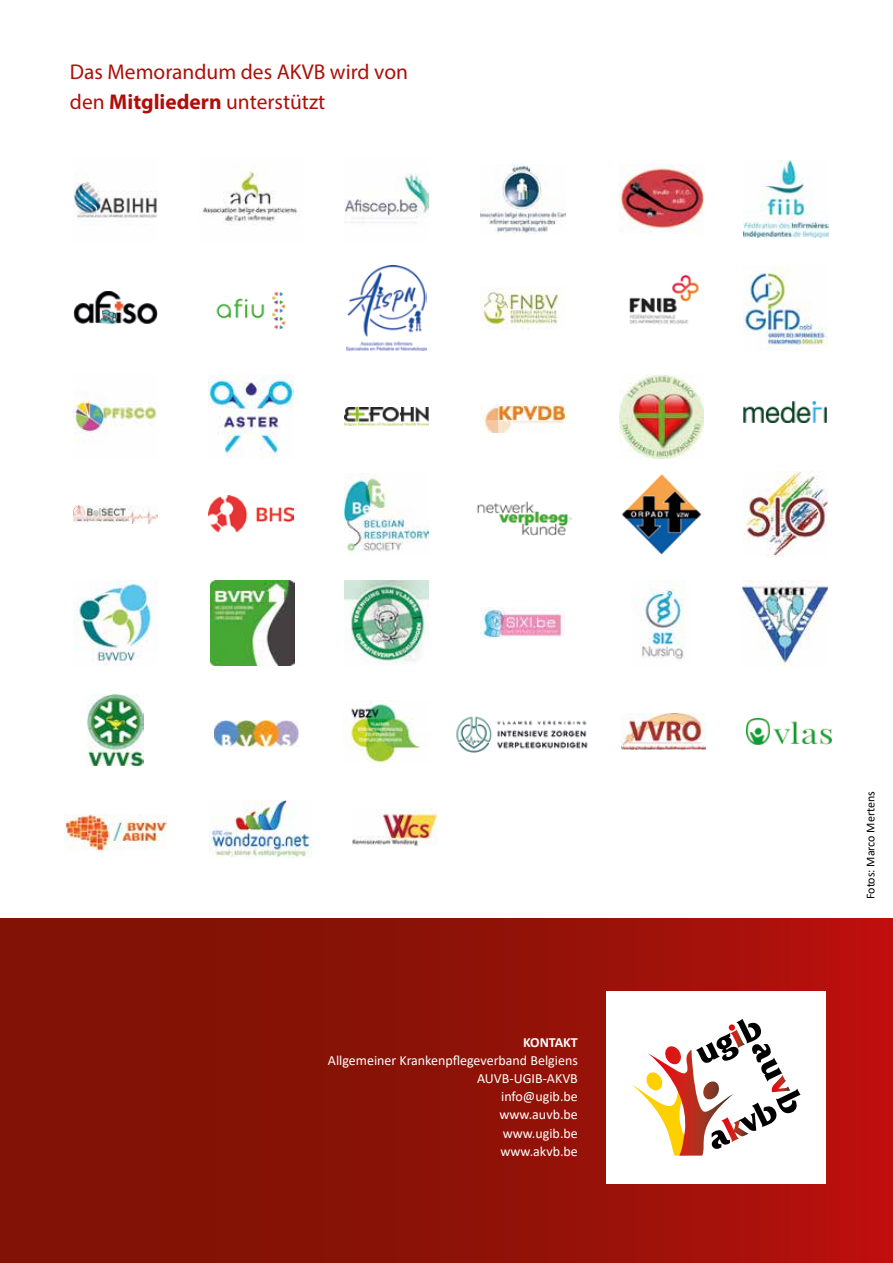
<style>
.page{position:relative;width:893px;height:1263px;background:#fff}
.page>*{position:absolute;margin:0;border:0;box-sizing:border-box;transform-origin:0 0}
.t1{font:21.45px/30px "Myriad Pro";color:#ae0f0a}
.t2{font:13.95px/18.1px "Calibri";color:#fff;text-align:right}
.t3{font:700 13.95px "Calibri";color:#fff}
.t4{font:12px "Calibri";color:#000}
.s1{font-weight:700}
</style>
<div class="page">
<svg style="left:0;top:919px;width:893px;height:344px;background:#901107"></svg>
<img style="left:352px;top:810px;width:85px;height:36px">
<img style="left:743px;top:472px;width:85px;height:85px">
<img style="left:345px;top:474px;width:83px;height:80px">
<img style="left:477px;top:501px;width:95px;height:35px">
<img style="left:209px;top:495px;width:85px;height:38px">
<img style="left:622px;top:474px;width:79px;height:81px">
<img style="left:73px;top:505px;width:85px;height:19px">
<img style="left:347px;top:265px;width:80px;height:85px">
<img style="left:216px;top:291px;width:70px;height:39px">
<img style="left:743px;top:161px;width:85px;height:77px">
<img style="left:73px;top:291px;width:85px;height:33px">
<img style="left:629px;top:274px;width:71px;height:50px">
<img style="left:480px;top:286px;width:85px;height:43px">
<img style="left:73px;top:391px;width:85px;height:52px">
<img style="left:743px;top:402px;width:84px;height:20px">
<img style="left:344px;top:407px;width:85px;height:18px">
<img style="left:480px;top:404px;width:85px;height:29px">
<img style="left:209px;top:374px;width:84px;height:85px">
<img style="left:743px;top:265px;width:85px;height:85px">
<img style="left:637px;top:580px;width:47px;height:80px">
<img style="left:743px;top:580px;width:84px;height:85px">
<img style="left:210px;top:581px;width:84px;height:84px">
<img style="left:480px;top:608px;width:85px;height:30px">
<img style="left:344px;top:580px;width:85px;height:85px">
<img style="left:214px;top:721px;width:84px;height:25px">
<img style="left:480px;top:165px;width:85px;height:69px">
<img style="left:344px;top:700px;width:84px;height:63px">
<img style="left:747px;top:718px;width:84px;height:27px">
<img style="left:621px;top:713px;width:85px;height:37px">
<img style="left:620px;top:165px;width:84px;height:69px">
<img style="left:73px;top:580px;width:85px;height:85px">
<img style="left:210px;top:800px;width:103px;height:58px">
<img style="left:73px;top:182px;width:84px;height:39px">
<img style="left:344px;top:173px;width:85px;height:51px">
<img style="left:200px;top:171px;width:99px;height:54px">
<img style="left:619px;top:374px;width:85px;height:85px">
<img style="left:65px;top:815px;width:101px;height:35px">
<svg style="left:606px;top:991px;width:220px;height:193px"></svg>
<img style="left:456px;top:716px;width:132px;height:37px">
<img style="left:88px;top:694px;width:55px;height:71px">
<h1 class="t1" style="left:70px;top:56px;width:340px">Das Memorandum des AKVB wird von den <span class="s1">Mitgliedern</span> unterstützt</h1>
<p class="t3" style="left:523px;top:1032px;width:56px">KONTAKT</p>
<p class="t2" style="left:328px;top:1051px;width:251px">Allgemeiner Krankenpflegeverband Belgiens<br>AUVB-UGIB-AKVB<br>info@ugib.be<br>www.auvb.be<br>www.ugib.be<br>www.akvb.be</p>
<p class="t4" style="left:862px;top:899px;width:109px;rotate:-90deg">Fotos: Marco Mertens</p>
</div>
